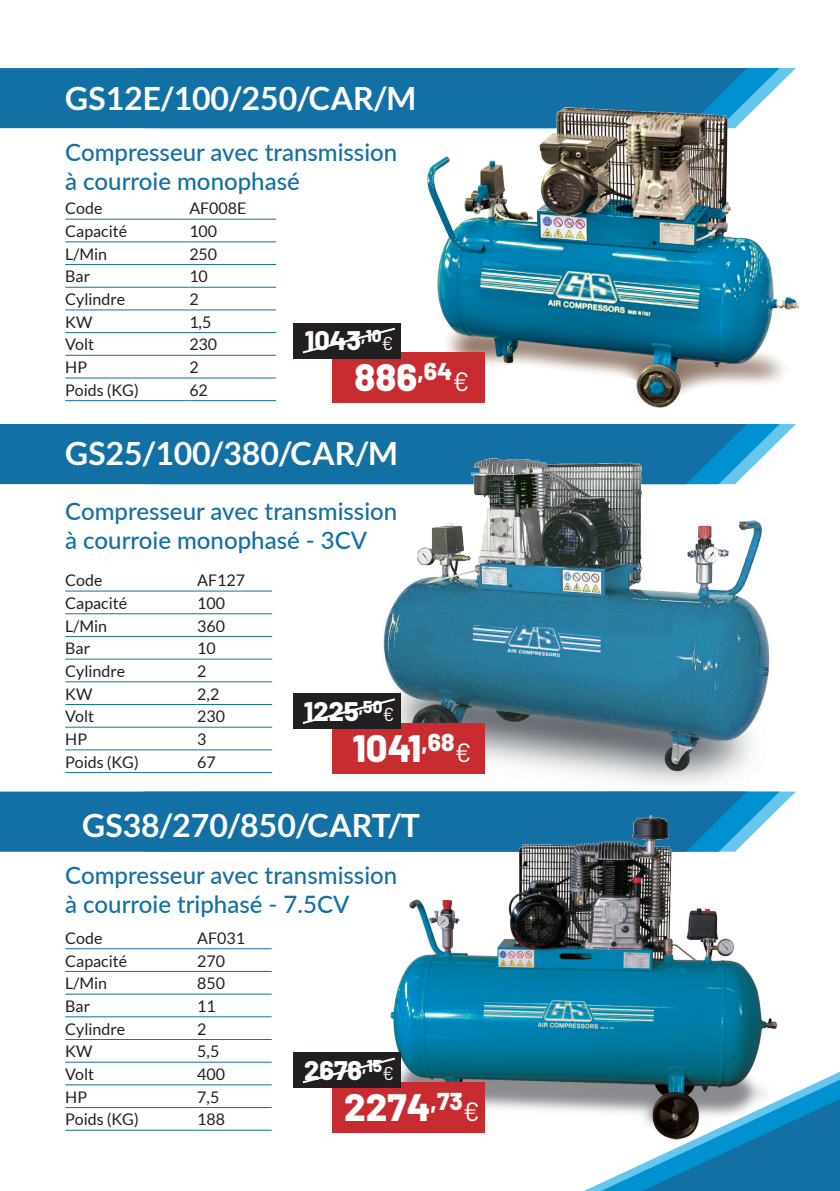
<style>
.page{position:relative;width:840px;height:1191px;background:#fff}
.page>*{position:absolute;margin:0;border:0;box-sizing:border-box;transform-origin:0 0}
.t1{font:800 38.2px "Barlow";color:#fff}
.t2{font:700 32px "Lato";color:#fff}
.t3{font:800 26.8px "Barlow";color:#fff}
.t4{font:500 24px/28.8px "Lato";color:#1270a4}
.t5{font:16px "Lato";color:#231f20}
.s1{font-weight:400;font-size:18.8px}
.s2{font-weight:400;font-size:26.6px}
</style>
<div class="page">
<svg style="left:746px;top:68px;width:49px;height:34px"></svg>
<div style="left:0;top:68px;width:746px;height:60px;background:#1270a4"></div>
<svg style="left:746px;top:424px;width:49px;height:26px"></svg>
<div style="left:0;top:424px;width:746px;height:60px;background:#1270a4"></div>
<svg style="left:746px;top:791px;width:49px;height:21px"></svg>
<div style="left:0;top:791px;width:746px;height:60px;background:#1270a4"></div>
<img style="left:383px;top:812px;width:395px;height:299px">
<hr style="left:65px;top:219px;width:124px;height:1px;background:#1270a4">
<hr style="left:189px;top:219px;width:87px;height:1px;background:#1270a4">
<hr style="left:65px;top:241px;width:124px;height:1px;background:#1270a4">
<hr style="left:189px;top:241px;width:87px;height:1px;background:#1270a4">
<hr style="left:65px;top:264px;width:124px;height:1px;background:#1270a4">
<hr style="left:189px;top:264px;width:87px;height:1px;background:#1270a4">
<hr style="left:65px;top:287px;width:124px;height:1px;background:#1270a4">
<hr style="left:189px;top:287px;width:87px;height:1px;background:#1270a4">
<hr style="left:65px;top:309px;width:124px;height:1px;background:#1270a4">
<hr style="left:189px;top:309px;width:87px;height:1px;background:#1270a4">
<hr style="left:65px;top:332px;width:124px;height:1px;background:#1270a4">
<hr style="left:189px;top:332px;width:87px;height:1px;background:#1270a4">
<hr style="left:65px;top:355px;width:124px;height:1px;background:#1270a4">
<hr style="left:189px;top:355px;width:87px;height:1px;background:#1270a4">
<hr style="left:65px;top:377px;width:124px;height:1px;background:#1270a4">
<hr style="left:189px;top:377px;width:87px;height:1px;background:#1270a4">
<hr style="left:65px;top:400px;width:124px;height:1px;background:#1270a4">
<hr style="left:189px;top:400px;width:87px;height:1px;background:#1270a4">
<hr style="left:65px;top:590px;width:132px;height:1px;background:#1270a4">
<hr style="left:197px;top:590px;width:75px;height:1px;background:#1270a4">
<hr style="left:65px;top:613px;width:132px;height:1px;background:#1270a4">
<hr style="left:197px;top:613px;width:75px;height:1px;background:#1270a4">
<hr style="left:65px;top:636px;width:132px;height:1px;background:#1270a4">
<hr style="left:197px;top:636px;width:75px;height:1px;background:#1270a4">
<hr style="left:65px;top:658px;width:132px;height:1px;background:#1270a4">
<hr style="left:197px;top:658px;width:75px;height:1px;background:#1270a4">
<hr style="left:65px;top:681px;width:132px;height:1px;background:#1270a4">
<hr style="left:197px;top:681px;width:75px;height:1px;background:#1270a4">
<hr style="left:65px;top:704px;width:132px;height:1px;background:#1270a4">
<hr style="left:197px;top:704px;width:75px;height:1px;background:#1270a4">
<hr style="left:65px;top:726px;width:132px;height:1px;background:#1270a4">
<hr style="left:197px;top:726px;width:75px;height:1px;background:#1270a4">
<hr style="left:65px;top:749px;width:132px;height:1px;background:#1270a4">
<hr style="left:197px;top:749px;width:75px;height:1px;background:#1270a4">
<hr style="left:65px;top:772px;width:132px;height:1px;background:#1270a4">
<hr style="left:197px;top:772px;width:75px;height:1px;background:#1270a4">
<hr style="left:65px;top:948px;width:132px;height:1px;background:#1270a4">
<hr style="left:197px;top:948px;width:74px;height:1px;background:#1270a4">
<hr style="left:65px;top:971px;width:132px;height:1px;background:#1270a4">
<hr style="left:197px;top:971px;width:74px;height:1px;background:#1270a4">
<hr style="left:65px;top:993px;width:132px;height:1px;background:#1270a4">
<hr style="left:197px;top:993px;width:74px;height:1px;background:#1270a4">
<hr style="left:65px;top:1016px;width:132px;height:1px;background:#1270a4">
<hr style="left:197px;top:1016px;width:74px;height:1px;background:#1270a4">
<hr style="left:65px;top:1039px;width:132px;height:1px;background:#1270a4">
<hr style="left:197px;top:1039px;width:74px;height:1px;background:#1270a4">
<hr style="left:65px;top:1061px;width:132px;height:1px;background:#1270a4">
<hr style="left:197px;top:1061px;width:74px;height:1px;background:#1270a4">
<hr style="left:65px;top:1084px;width:132px;height:1px;background:#1270a4">
<hr style="left:197px;top:1084px;width:74px;height:1px;background:#1270a4">
<hr style="left:65px;top:1107px;width:132px;height:1px;background:#1270a4">
<hr style="left:197px;top:1107px;width:74px;height:1px;background:#1270a4">
<hr style="left:65px;top:1129px;width:132px;height:1px;background:#1270a4">
<hr style="left:197px;top:1129px;width:74px;height:1px;background:#1270a4">
<img style="left:364px;top:450px;width:408px;height:335px">
<img style="left:420px;top:102px;width:380px;height:306px">
<svg style="left:583px;top:1071px;width:257px;height:120px"></svg>
<div style="left:332px;top:352px;width:153px;height:51px;background:#c82c31"></div>
<div style="left:293px;top:323px;width:107px;height:35px;background:#231f20"></div>
<svg style="left:302px;top:327px;width:93px;height:27px"></svg>
<div style="left:332px;top:723px;width:153px;height:51px;background:#c82c31"></div>
<div style="left:293px;top:693px;width:107px;height:36px;background:#231f20"></div>
<svg style="left:302px;top:698px;width:93px;height:26px"></svg>
<div style="left:332px;top:1082px;width:153px;height:51px;background:#c82c31"></div>
<div style="left:293px;top:1052px;width:107px;height:36px;background:#231f20"></div>
<svg style="left:302px;top:1057px;width:93px;height:27px"></svg>
<h2 class="t2" style="left:65px;top:80px;width:352px">GS12E/100/250/CAR/M</h2>
<h3 class="t4" style="left:65px;top:137px;width:333px">Compresseur avec transmission à courroie monophasé</h3>
<p class="t5" style="left:65px;top:199px;width:39px">Code</p>
<p class="t5" style="left:189px;top:199px;width:59px">AF008E</p>
<p class="t5" style="left:65px;top:222px;width:63px">Capacité</p>
<p class="t5" style="left:189px;top:222px;width:29px">100</p>
<p class="t5" style="left:65px;top:245px;width:43px">L/Min</p>
<p class="t5" style="left:189px;top:245px;width:29px">250</p>
<p class="t5" style="left:65px;top:268px;width:26px">Bar</p>
<p class="t5" style="left:189px;top:268px;width:20px">10</p>
<p class="t5" style="left:65px;top:290px;width:62px">Cylindre</p>
<p class="t5" style="left:189px;top:290px;width:11px">2</p>
<p class="t5" style="left:65px;top:313px;width:29px">KW</p>
<p class="t5" style="left:189px;top:313px;width:23px">1,5</p>
<p class="t5" style="left:65px;top:336px;width:30px">Volt</p>
<p class="t5" style="left:189px;top:336px;width:29px">230</p>
<p class="t5" style="left:65px;top:358px;width:23px">HP</p>
<p class="t5" style="left:189px;top:358px;width:11px">2</p>
<p class="t5" style="left:65px;top:381px;width:75px">Poids (KG)</p>
<p class="t5" style="left:189px;top:381px;width:20px">62</p>
<h3 class="t3" style="left:304px;top:320px;width:90px">1043<sup>,10</sup><span class="s1">€</span></h3>
<h1 class="t1" style="left:354px;top:349px;width:116px">886<sup>,64</sup><span class="s2">€</span></h1>
<h2 class="t2" style="left:65px;top:435px;width:334px">GS25/100/380/CAR/M</h2>
<h3 class="t4" style="left:65px;top:495px;width:333px">Compresseur avec transmission à courroie monophasé - 3CV</h3>
<p class="t5" style="left:65px;top:571px;width:39px">Code</p>
<p class="t5" style="left:197px;top:571px;width:49px">AF127</p>
<p class="t5" style="left:65px;top:594px;width:63px">Capacité</p>
<p class="t5" style="left:197px;top:594px;width:29px">100</p>
<p class="t5" style="left:65px;top:617px;width:43px">L/Min</p>
<p class="t5" style="left:197px;top:617px;width:29px">360</p>
<p class="t5" style="left:65px;top:639px;width:26px">Bar</p>
<p class="t5" style="left:197px;top:639px;width:20px">10</p>
<p class="t5" style="left:65px;top:662px;width:62px">Cylindre</p>
<p class="t5" style="left:197px;top:662px;width:11px">2</p>
<p class="t5" style="left:65px;top:685px;width:29px">KW</p>
<p class="t5" style="left:197px;top:685px;width:23px">2,2</p>
<p class="t5" style="left:65px;top:707px;width:30px">Volt</p>
<p class="t5" style="left:197px;top:707px;width:29px">230</p>
<p class="t5" style="left:65px;top:730px;width:23px">HP</p>
<p class="t5" style="left:197px;top:730px;width:11px">3</p>
<p class="t5" style="left:65px;top:753px;width:75px">Poids (KG)</p>
<p class="t5" style="left:197px;top:753px;width:20px">67</p>
<h3 class="t3" style="left:304px;top:691px;width:92px">1225<sup>,50</sup><span class="s1">€</span></h3>
<h1 class="t1" style="left:352px;top:720px;width:120px">1041<sup>,68</sup><span class="s2">€</span></h1>
<h2 class="t2" style="left:82px;top:807px;width:339px">GS38/270/850/CART/T</h2>
<h3 class="t4" style="left:65px;top:860px;width:333px">Compresseur avec transmission à courroie triphasé - 7.5CV</h3>
<p class="t5" style="left:65px;top:929px;width:39px">Code</p>
<p class="t5" style="left:197px;top:929px;width:49px">AF031</p>
<p class="t5" style="left:65px;top:951px;width:63px">Capacité</p>
<p class="t5" style="left:197px;top:951px;width:29px">270</p>
<p class="t5" style="left:65px;top:974px;width:43px">L/Min</p>
<p class="t5" style="left:197px;top:974px;width:29px">850</p>
<p class="t5" style="left:65px;top:997px;width:26px">Bar</p>
<p class="t5" style="left:197px;top:997px;width:20px">11</p>
<p class="t5" style="left:65px;top:1019px;width:62px">Cylindre</p>
<p class="t5" style="left:197px;top:1019px;width:11px">2</p>
<p class="t5" style="left:65px;top:1042px;width:29px">KW</p>
<p class="t5" style="left:197px;top:1042px;width:23px">5,5</p>
<p class="t5" style="left:65px;top:1065px;width:30px">Volt</p>
<p class="t5" style="left:197px;top:1065px;width:29px">400</p>
<p class="t5" style="left:65px;top:1088px;width:23px">HP</p>
<p class="t5" style="left:197px;top:1088px;width:23px">7,5</p>
<p class="t5" style="left:65px;top:1110px;width:75px">Poids (KG)</p>
<p class="t5" style="left:197px;top:1110px;width:29px">188</p>
<h3 class="t3" style="left:304px;top:1050px;width:91px">2676<sup>,15</sup><span class="s1">€</span></h3>
<h1 class="t1" style="left:344px;top:1079px;width:137px">2274<sup>,73</sup><span class="s2">€</span></h1>
</div>
